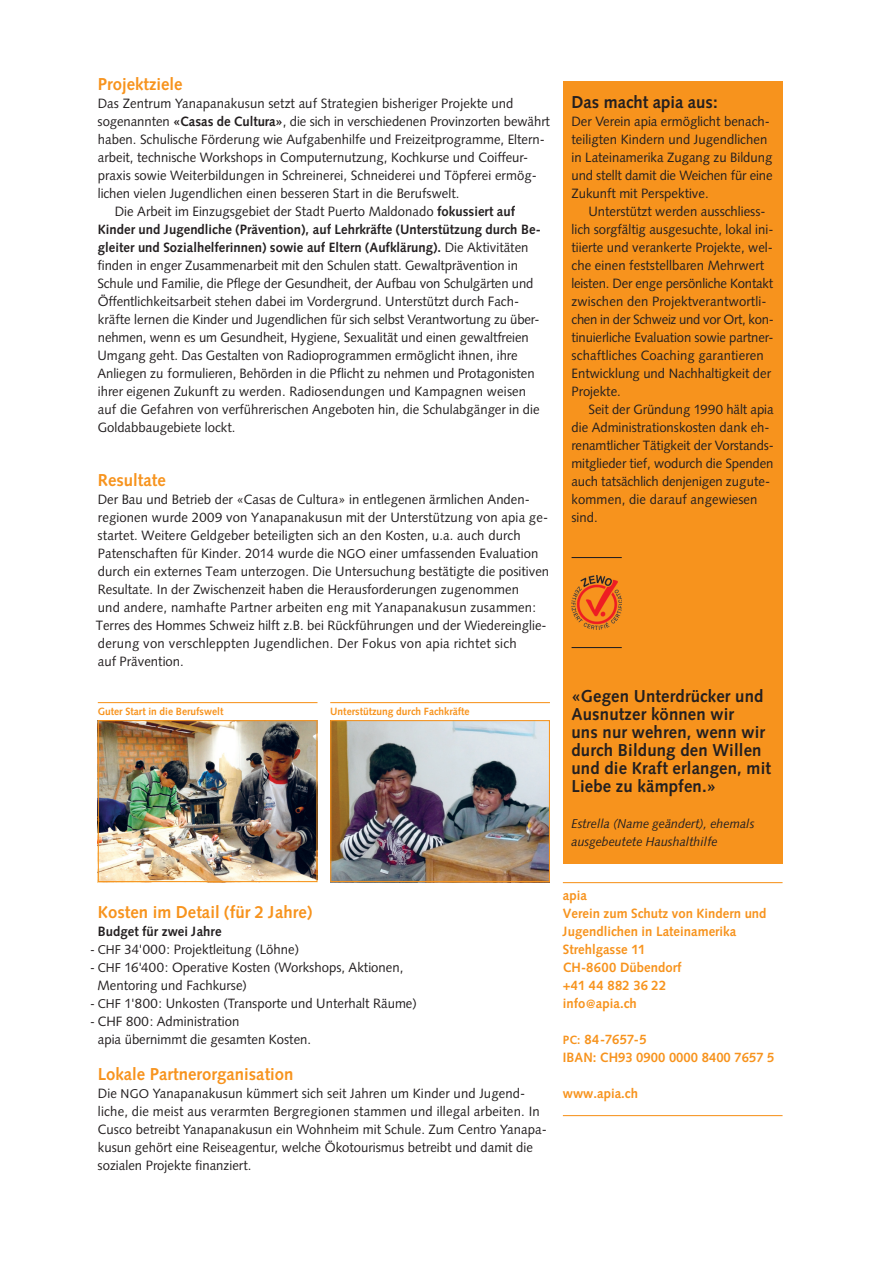
<style>
.page{position:relative;width:893px;height:1263px;background:#fff}
.page>*{position:absolute;margin:0;border:0;box-sizing:border-box;transform-origin:0 0}
.t1{font:700 17.25px/18px "Syntax";letter-spacing:.01em;color:#231f20}
.t2{font:700 17.25px "Syntax";color:#f7931d}
.t3{font:13.5px/18px "Syntax";color:#231f20}
.t4{font:700 13.5px/18px "Syntax";color:#f7931d}
.t5{font:700 13.5px "Syntax";color:#231f20}
.t6{font:italic 12.75px/18px "Syntax";color:#231f20}
.t7{font:700 10.5px "Syntax";color:#f7931d}
.s1{font-weight:700}
.s2{font-weight:400}
.s3{font-size:12.75px}
.s4{font-size:12px}
</style>
<div class="page">
<div style="left:563px;top:81px;width:219px;height:783px;background:#f7931d"></div>
<hr style="left:98px;top:702px;width:219px;height:1px;background:#f7931d">
<hr style="left:330px;top:702px;width:220px;height:1px;background:#f7931d">
<img style="left:100px;top:722px;width:215px;height:158px">
<div style="left:98px;top:720px;width:219px;height:162px;border:1px solid #f7931d"></div>
<img style="left:332px;top:722px;width:216px;height:158px">
<div style="left:330px;top:720px;width:220px;height:162px;border:1px solid #f7931d"></div>
<hr style="left:572px;top:557px;width:50px;height:1px;background:#231f20">
<hr style="left:572px;top:647px;width:50px;height:1px;background:#231f20">
<img style="left:571px;top:575px;width:51px;height:54px">
<hr style="left:563px;top:882px;width:220px;height:1px;background:#f7931d">
<hr style="left:563px;top:1115px;width:220px;height:1px;background:#f7931d">
<p class="t2" style="left:98px;top:74px;width:86px">Projektziele</p>
<p class="t3" style="left:98px;top:94px;width:417px">Das Zentrum Yanapanakusun setzt auf Strategien bisheriger Projekte und</p>
<p class="t3" style="left:98px;top:112px;width:454px">sogenannten <span class="s1">«Casas de Cultura»</span>, die sich in verschiedenen Provinzorten bewährt</p>
<p class="t3" style="left:98px;top:130px;width:449px">haben. Schulische Förderung wie Aufgabenhilfe und Freizeitprogramme, Eltern-</p>
<p class="t3" style="left:98px;top:148px;width:432px">arbeit, technische Workshops in Computernutzung, Kochkurse und Coiffeur-</p>
<p class="t3" style="left:98px;top:166px;width:441px">praxis sowie Weiterbildungen in Schreinerei, Schneiderei und Töpferei ermög-</p>
<p class="t3" style="left:98px;top:184px;width:363px">lichen vielen Jugendlichen einen besseren Start in die Berufswelt.</p>
<p class="t3" style="left:115px;top:202px;width:402px">Die Arbeit im Einzugsgebiet der Stadt Puerto Maldonado <span class="s1">fokussiert auf</span></p>
<p class="t5" style="left:98px;top:222px;width:444px">Kinder und Jugendliche (Prävention), auf Lehrkräfte (Unterstützung durch Be-</p>
<p class="t5" style="left:98px;top:240px;width:432px">gleiter und Sozialhelferinnen) sowie auf Eltern (Aufklärung). <span class="s2">Die Aktivitäten</span></p>
<p class="t3" style="left:97px;top:256px;width:422px">finden in enger Zusammenarbeit mit den Schulen statt. Gewaltprävention in</p>
<p class="t3" style="left:97px;top:274px;width:438px">Schule und Familie, die Pflege der Gesundheit, der Aufbau von Schulgärten und</p>
<p class="t3" style="left:98px;top:292px;width:423px">Öffentlichkeitsarbeit stehen dabei im Vordergrund. Unterstützt durch Fach-</p>
<p class="t3" style="left:98px;top:310px;width:443px">kräfte lernen die Kinder und Jugendlichen für sich selbst Verantwortung zu über-</p>
<p class="t3" style="left:98px;top:328px;width:432px">nehmen, wenn es um Gesundheit, Hygiene, Sexualität und einen gewaltfreien</p>
<p class="t3" style="left:97px;top:346px;width:422px">Umgang geht. Das Gestalten von Radioprogrammen ermöglicht ihnen, ihre</p>
<p class="t3" style="left:97px;top:364px;width:439px">Anliegen zu formulieren, Behörden in die Pflicht zu nehmen und Protagonisten</p>
<p class="t3" style="left:98px;top:382px;width:430px">ihrer eigenen Zukunft zu werden. Radiosendungen und Kampagnen weisen</p>
<p class="t3" style="left:98px;top:400px;width:443px">auf die Gefahren von verführerischen Angeboten hin, die Schulabgänger in die</p>
<p class="t3" style="left:98px;top:418px;width:139px">Goldabbaugebiete lockt.</p>
<p class="t2" style="left:98px;top:470px;width:69px">Resultate</p>
<p class="t3" style="left:96px;top:490px;width:455px">Der Bau und Betrieb der «Casas de Cultura» in entlegenen ärmlichen Anden&shy;regionen wurde 2009 von Yanapanakusun mit der Unterstützung von apia ge&shy;startet. Weitere Geldgeber beteiligten sich an den Kosten, u.a. auch durch Patenschaften für Kinder. 2014 wurde die <span class="s3">NGO</span> einer umfassenden Evaluation durch ein externes Team unterzogen. Die Untersuchung bestätigte die positiven Resultate. In der Zwischenzeit haben die Herausforderungen zugenommen<br>und andere, namhafte Partner arbeiten eng mit Yanapanakusun zusammen:<br>Terres des Hommes Schweiz hilft z.B. bei Rückführungen und der Wiedereinglie&shy;derung von verschleppten Jugendlichen. Der Fokus von apia richtet sich<br>auf Prävention.</p>
<p class="t7" style="left:98px;top:705px;width:127px">Guter Start in die Berufswelt</p>
<p class="t7" style="left:330px;top:705px;width:141px">Unterstützung durch Fachkräfte</p>
<p class="t1" style="left:571px;top:93px;width:148px">Das macht apia aus:</p>
<p class="t3" style="left:571px;top:112px;width:203px">Der Verein apia ermöglicht benach&shy;teiligten Kindern und Jugendlichen in Lateinamerika Zugang zu Bildung und stellt damit die Weichen für eine Zukunft mit Perspektive.</p>
<p class="t3" style="left:571px;top:202px;width:204px;text-indent:17px">Unterstützt werden ausschliess&shy;lich sorgfältig ausgesuchte, lokal ini&shy;tiierte und verankerte Projekte, wel&shy;che einen feststellbaren Mehrwert leisten. Der enge persönliche Kontakt zwischen den Projektverantwortli&shy;chen in der Schweiz und vor Ort, kon&shy;tinuierliche Evaluation sowie partner&shy;schaftliches Coaching garantieren Entwicklung und Nachhaltigkeit der Projekte.</p>
<p class="t3" style="left:571px;top:400px;width:204px;text-indent:17px">Seit der Gründung 1990 hält apia die Administrationskosten dank eh&shy;renamtlicher Tätigkeit der Vorstands&shy;mitglieder tief, wodurch die Spenden auch tatsächlich denjenigen zugute&shy;kommen, die darauf angewiesen sind.</p>
<p class="t1" style="left:571px;top:687px;width:201px">«Gegen Unterdrücker und<br>Ausnutzer können wir<br>uns nur wehren, wenn wir durch Bildung den Willen und die Kraft erlangen, mit<br>Liebe zu kämpfen.»</p>
<p class="t6" style="left:571px;top:815px;width:185px">Estrella (Name geändert), ehemals ausgebeutete Haushalthilfe</p>
<p class="t2" style="left:98px;top:902px;width:216px">Kosten im Detail (für 2 Jahre)</p>
<p class="t5" style="left:98px;top:924px;width:125px">Budget für zwei Jahre</p>
<p class="t3" style="left:90px;top:940px;width:211px"><span class="s3">- CHF</span> 34'000: Projektleitung (Löhne)</p>
<p class="t3" style="left:98px;top:958px;width:307px;text-indent:-8px"><span class="s3">- CHF</span> 16'400: Operative Kosten (Workshops, Aktionen,<br>Mentoring und Fachkurse)</p>
<p class="t3" style="left:90px;top:994px;width:328px"><span class="s3">- CHF</span> 1'800: Unkosten (Transporte und Unterhalt Räume)</p>
<p class="t3" style="left:98px;top:1012px;width:215px;text-indent:-8px"><span class="s3">-</span> CHF 800: Administration<br>apia übernimmt die gesamten Kosten.</p>
<p class="t2" style="left:98px;top:1064px;width:197px">Lokale Partnerorganisation</p>
<p class="t3" style="left:98px;top:1084px;width:451px">Die <span class="s3">NGO</span> Yanapanakusun kümmert sich seit Jahren um Kinder und Jugend&shy;liche, die meist aus verarmten Bergregionen stammen und illegal arbeiten. In Cusco betreibt Yanapanakusun ein Wohnheim mit Schule. Zum Centro Yanapa&shy;kusun gehört eine Reiseagentur, welche Ökotourismus betreibt und damit die sozialen Projekte finanziert.</p>
<p class="t4" style="left:563px;top:886px;width:205px">apia<br>Verein zum Schutz von Kindern und<br>Jugendlichen in Lateinamerika<br>Strehlgasse 11<br>CH-8600 Dübendorf<br>+41 44 882 36 22<br>info <span class="s4">@</span> apia.ch</p>
<p class="t4" style="left:563px;top:1030px;width:213px"><span class="s4">PC:</span> 84 -7657- 5<br>IBAN: CH93 0900 0000 8400 7657 5</p>
<p class="t4" style="left:563px;top:1084px;width:77px">www.apia.ch</p>
</div>
